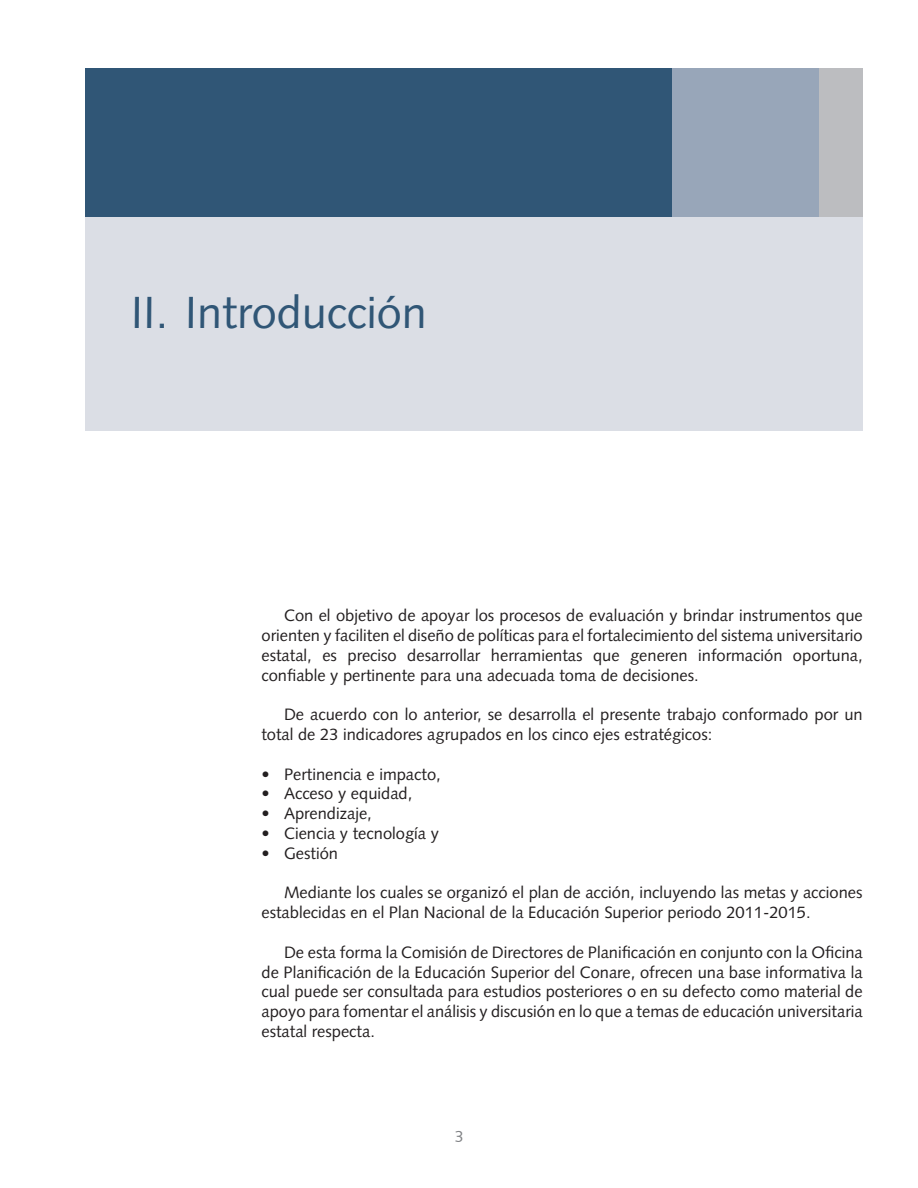
<style>
.page{position:relative;width:918px;height:1188px;background:#fff}
.page>*{position:absolute;margin:0;border:0;box-sizing:border-box;transform-origin:0 0}
.t1{font:45px "Syntax";color:#305676}
.t2{font:16.5px/19.8px "Syntax";color:#231f20;text-align:justify}
.t3{font:16.5px "Syntax T";color:#808285}
</style>
<div class="page">
<div style="left:85px;top:217px;width:778px;height:213px;background:#dbdee5"></div>
<div style="left:85px;top:69px;width:587px;height:148px;background:#305676"></div>
<div style="left:672px;top:69px;width:148px;height:148px;background:#98a6b9"></div>
<div style="left:820px;top:69px;width:43px;height:148px;background:#bcbdc0"></div>
<p class="t1" style="left:131px;top:286px;width:298px">II. Introducción</p>
<p class="t2" style="left:261px;top:606px;width:603px;text-indent:23px">Con el objetivo de apoyar los procesos de evaluación y brindar instrumentos que orienten y faciliten el diseño de políticas para el fortalecimiento del sistema universitario estatal, es preciso desarrollar herramientas que generen información oportuna, confiable y pertinente para una adecuada toma de decisiones.</p>
<p class="t2" style="left:261px;top:705px;width:603px;text-indent:23px">De acuerdo con lo anterior, se desarrolla el presente trabajo conformado por un total de 23 indicadores agrupados en los cinco ejes estratégicos:</p>
<p class="t2" style="left:261px;top:764px;width:181px">• Pertinencia e impacto,</p>
<p class="t2" style="left:261px;top:784px;width:152px">• Acceso y equidad,</p>
<p class="t2" style="left:261px;top:804px;width:112px">• Aprendizaje,</p>
<p class="t2" style="left:261px;top:823px;width:179px">• Ciencia y tecnología y</p>
<p class="t2" style="left:261px;top:843px;width:78px">• Gestión</p>
<p class="t2" style="left:261px;top:883px;width:603px;text-indent:23px">Mediante los cuales se organizó el plan de acción, incluyendo las metas y acciones establecidas en el Plan Nacional de la Educación Superior periodo 2011-2015.</p>
<p class="t2" style="left:261px;top:942px;width:603px;text-indent:23px">De esta forma la Comisión de Directores de Planificación en conjunto con la Oficina de Planificación de la Educación Superior del Conare, ofrecen una base informativa la cual puede ser consultada para estudios posteriores o en su defecto como material de apoyo para fomentar el análisis y discusión en lo que a temas de educación universitaria estatal respecta.</p>
<p class="t3" style="left:454px;top:1127px;width:11px">3</p>
</div>
